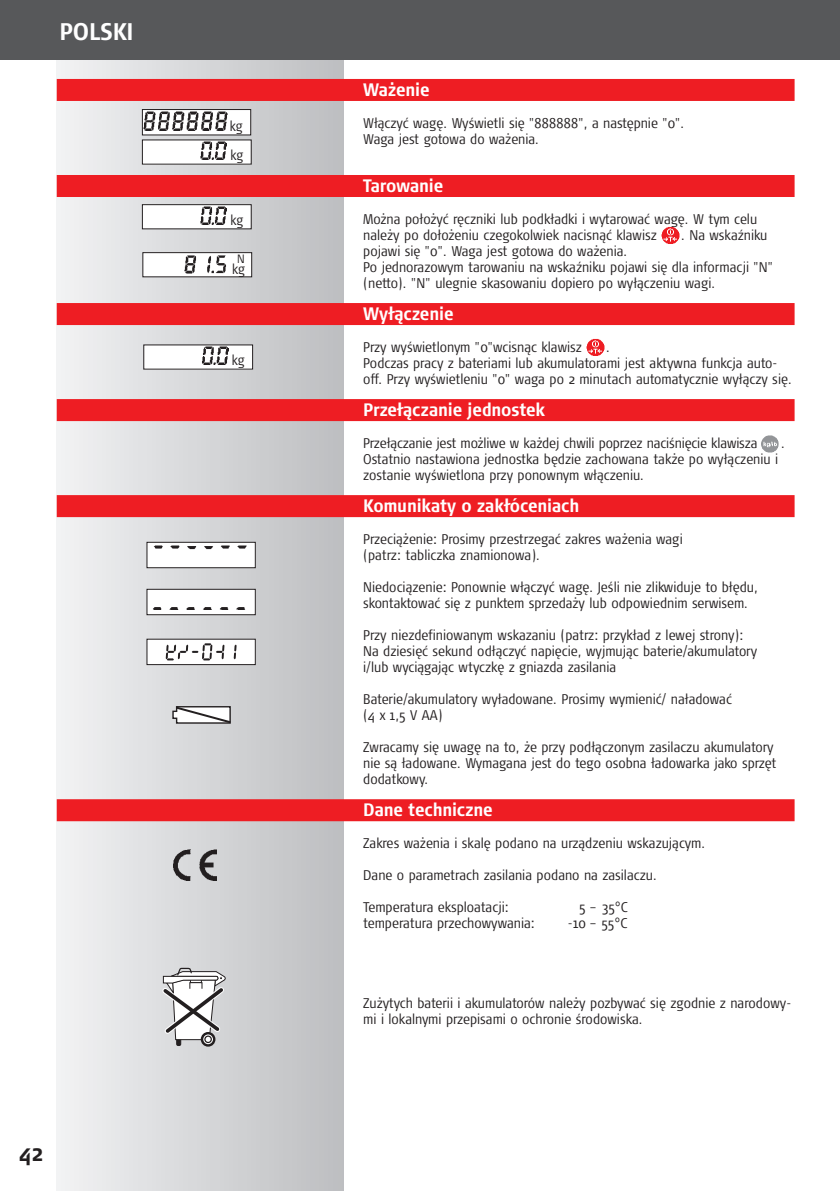
<style>
.page{position:relative;width:840px;height:1191px;background:#fff}
.page>*{position:absolute;margin:0;border:0;box-sizing:border-box;transform-origin:0 0}
.t1{font:700 condensed 24px "Signa Pro";color:#fff}
.t2{font:700 condensed 24px "Signa Pro";color:#231f20}
.t3{font:700 condensed 18px "Signa Pro";color:#fff}
.t4{font:300 condensed 14px/16px "Signa Pro";color:#231f20}
.t5{font:300 condensed 14px/29.2px "Signa Pro";color:#231f20;scale:.95 1}
.t6{font:300 condensed 12px "Signa Pro";color:#231f20}
</style>
<div class="page">
<div style="left:57px;top:0;width:287px;height:1191px;background:linear-gradient(to right,#f1f2f3,#bcbdc0)"></div>
<div style="left:0;top:0;width:839px;height:60px;background:#57585a"></div>
<div style="left:57px;top:79px;width:737px;height:22px;background:#ee1d23"></div>
<div style="left:57px;top:175px;width:737px;height:22px;background:#ee1d23"></div>
<div style="left:57px;top:303px;width:737px;height:22px;background:#ee1d23"></div>
<div style="left:57px;top:399px;width:737px;height:22px;background:#ee1d23"></div>
<div style="left:57px;top:495px;width:737px;height:22px;background:#ee1d23"></div>
<div style="left:57px;top:799px;width:737px;height:22px;background:#ee1d23"></div>
<img style="left:661px;top:226px;width:19px;height:17px">
<img style="left:586px;top:338px;width:19px;height:17px">
<img style="left:761px;top:435px;width:18px;height:17px">
<img style="left:173px;top:849px;width:43px;height:32px">
<div style="left:142px;top:110px;width:108px;height:25px;background:#fff"></div>
<img style="left:144px;top:112px;width:84px;height:18px">
<div style="left:142px;top:109px;width:109px;height:26px;border:1px solid #231f20"></div>
<div style="left:142px;top:140px;width:109px;height:24px;background:#fff"></div>
<img style="left:200px;top:142px;width:26px;height:18px">
<div style="left:143px;top:253px;width:108px;height:24px;background:#fff"></div>
<img style="left:184px;top:255px;width:42px;height:19px">
<div style="left:142px;top:252px;width:110px;height:25px;border:1px solid #231f20"></div>
<div style="left:142px;top:205px;width:109px;height:24px;background:#fff"></div>
<img style="left:200px;top:206px;width:26px;height:18px">
<div style="left:142px;top:204px;width:109px;height:25px;border:1px solid #231f20"></div>
<div style="left:144px;top:345px;width:108px;height:24px;background:#fff"></div>
<img style="left:202px;top:347px;width:26px;height:18px">
<div style="left:147px;top:542px;width:108px;height:26px;background:#fff"></div>
<img style="left:153px;top:546px;width:94px;height:4px">
<div style="left:146px;top:542px;width:110px;height:26px;border:1px solid #231f20"></div>
<div style="left:147px;top:589px;width:108px;height:25px;background:#fff"></div>
<img style="left:153px;top:607px;width:92px;height:2px">
<div style="left:146px;top:589px;width:110px;height:26px;border:1px solid #231f20"></div>
<div style="left:147px;top:639px;width:108px;height:25px;background:#fff"></div>
<svg style="left:233px;top:644px;width:3px;height:15px"></svg>
<svg style="left:166px;top:643px;width:58px;height:17px"></svg>
<div style="left:146px;top:638px;width:110px;height:27px;border:1px solid #231f20"></div>
<svg style="left:171px;top:705px;width:61px;height:19px"></svg>
<hr style="left:177px;top:1034px;width:4px;height:11px;background:#231f20;border-radius:2px">
<div style="left:176px;top:1034px;width:5px;height:11px;border:1px solid #231f20;border-radius:2px"></div>
<div style="left:201px;top:1032px;width:14px;height:14px;border:2px solid #231f20;border-radius:50%"></div>
<div style="left:204px;top:1035px;width:8px;height:8px;border:1px solid #231f20;border-radius:50%"></div>
<svg style="left:161px;top:966px;width:67px;height:76px"></svg>
<h1 class="t1" style="left:60px;top:17px;width:75px">POLSKI</h1>
<p class="t5" style="left:230px;top:112px;width:16px">kg kg</p>
<p class="t5" style="left:230px;top:205px;width:15px">kg</p>
<p class="t6" style="left:237px;top:252px;width:9px">N</p>
<p class="t5" style="left:232px;top:254px;width:15px">kg</p>
<p class="t5" style="left:232px;top:346px;width:15px">kg</p>
<h1 class="t2" style="left:19px;top:1138px;width:25px">42</h1>
<p class="t3" style="left:363px;top:79px;width:68px">Ważenie</p>
<p class="t4" style="left:363px;top:115px;width:322px">Włączyć wagę. Wyświetli się "888888", a następnie "0".<br>Waga jest gotowa do ważenia.</p>
<p class="t3" style="left:363px;top:175px;width:82px">Tarowanie</p>
<p class="t4" style="left:363px;top:211px;width:395px">Można położyć ręczniki lub podkładki i wytarować wagę. W tym celu należy po dołożeniu czegokolwiek nacisnąć klawisz</p>
<p class="t4" style="left:680px;top:227px;width:88px">. Na wskaźniku</p>
<p class="t4" style="left:363px;top:243px;width:411px">pojawi się "0". Waga jest gotowa do ważenia.<br>Po jednorazowym tarowaniu na wskaźniku pojawi się dla informacji "N" (netto). "N" ulegnie skasowaniu dopiero po wyłączeniu wagi.</p>
<p class="t3" style="left:363px;top:303px;width:92px">Wyłączenie</p>
<p class="t4" style="left:363px;top:339px;width:220px">Przy wyświetlonym "0"wcisnąc klawisz</p>
<p class="t4" style="left:363px;top:339px;width:430px;text-indent:243px">.<br>Podczas pracy z bateriami lub akumulatorami jest aktywna funkcja auto&shy;off. Przy wyświetleniu "0" waga po 2 minutach automatycznie wyłączy się.</p>
<p class="t3" style="left:363px;top:399px;width:183px">Przełączanie jednostek</p>
<p class="t4" style="left:363px;top:435px;width:395px">Przełączanie jest możliwe w każdej chwili poprzez naciśnięcie klawisza</p>
<p class="t4" style="left:780px;top:435px;width:5px">.</p>
<p class="t4" style="left:363px;top:451px;width:416px">Ostatnio nastawiona jednostka będzie zachowana także po wyłączeniu i zostanie wyświetlona przy ponownym włączeniu.</p>
<p class="t3" style="left:363px;top:495px;width:217px">Komunikaty o zakłóceniach</p>
<p class="t4" style="left:363px;top:531px;width:321px">Przeciążenie: Prosimy przestrzegać zakres ważenia wagi (patrz: tabliczka znamionowa).</p>
<p class="t4" style="left:363px;top:579px;width:396px">Niedociązenie: Ponownie włączyć wagę. Jeśli nie zlikwiduje to błędu, skontaktować się z punktem sprzedaży lub odpowiednim serwisem.</p>
<p class="t4" style="left:363px;top:627px;width:395px">Przy niezdefiniowanym wskazaniu (patrz: przykład z lewej strony):<br>Na dziesięć sekund odłączyć napięcie, wyjmując baterie/akumulatory i/lub wyciągając wtyczkę z gniazda zasilania</p>
<p class="t4" style="left:363px;top:691px;width:370px">Baterie/akumulatory wyładowane. Prosimy wymienić/ naładować (4 x 1,5 V AA)</p>
<p class="t4" style="left:363px;top:739px;width:414px">Zwracamy się uwagę na to, że przy podłączonym zasilaczu akumulatory nie są ładowane. Wymagana jest do tego osobna ładowarka jako sprzęt dodatkowy.</p>
<p class="t3" style="left:363px;top:799px;width:130px">Dane techniczne</p>
<p class="t4" style="left:363px;top:835px;width:343px">Zakres ważenia i skalę podano na urządzeniu wskazującym.</p>
<p class="t4" style="left:363px;top:867px;width:295px">Dane o parametrach zasilania podano na zasilaczu.</p>
<p class="t4" style="left:363px;top:899px;width:147px">Temperatura eksploatacji:</p>
<p class="t4" style="left:579px;top:899px;width:50px">5 – 35°C</p>
<p class="t4" style="left:363px;top:915px;width:173px">temperatura przechowywania:</p>
<p class="t4" style="left:567px;top:915px;width:61px">-10 – 55°C</p>
<p class="t4" style="left:363px;top:995px;width:429px">Zużytych baterii i akumulatorów należy pozbywać się zgodnie z narodowy&shy;mi i lokalnymi przepisami o ochronie środowiska.</p>
</div>
